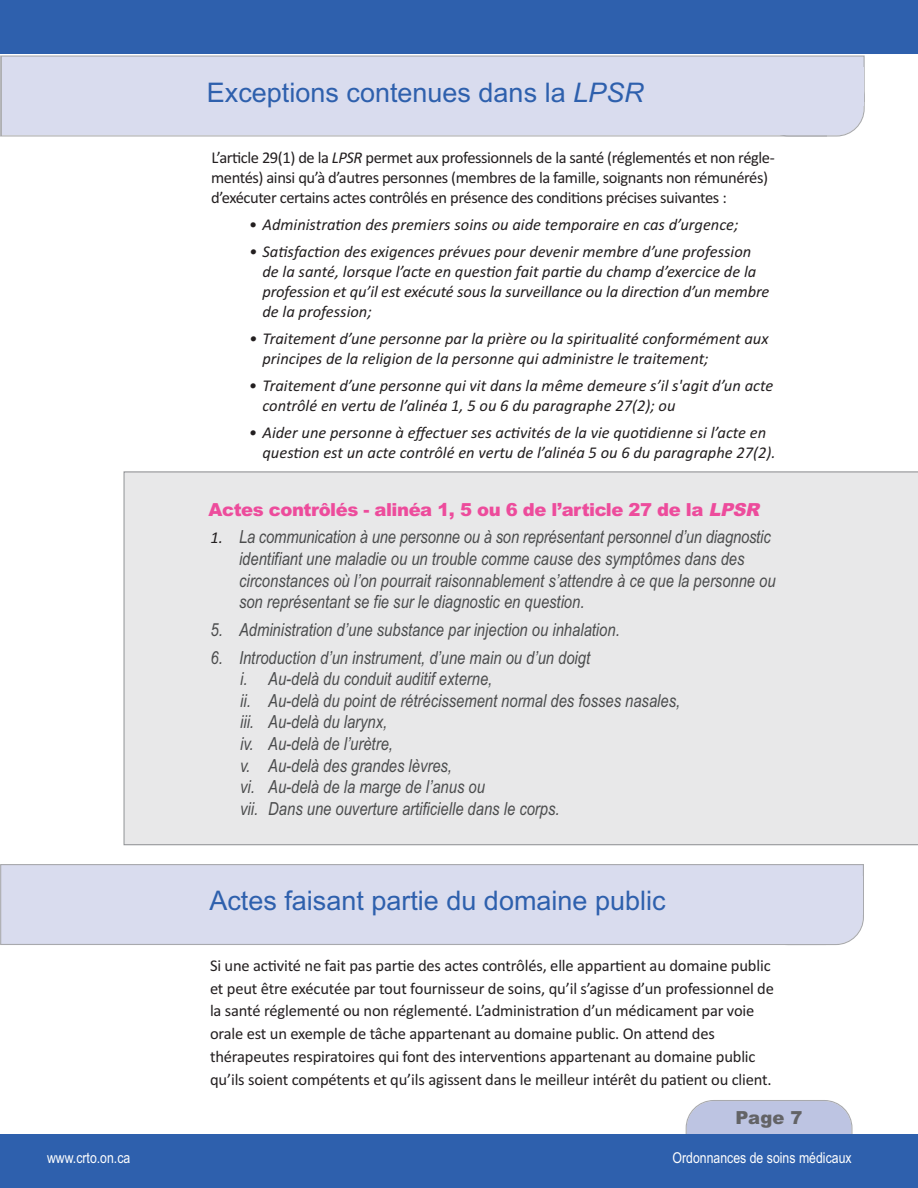
<style>
.page{position:relative;width:918px;height:1188px;background:#fff}
.page>*{position:absolute;margin:0;border:0;box-sizing:border-box;transform-origin:0 0}
.t1{font:27px "Arial";color:#2e60ad}
.t2{font:italic 18px/21.6px "Arial Narrow";color:#4b4c4d}
.t3{font:900 18px "Arial";letter-spacing:-.025em;color:#ed4c9c}
.t4{font:900 18px "Arial";color:#636366}
.t5{font:16.5px/22.8px "Calibri";letter-spacing:-.01em;color:#231f20}
.t6{font:italic 16.5px/19.8px "Calibri";color:#231f20}
.t7{font:15px "Arial Narrow";color:#fff}
.s1{font-style:italic}
.s2{font-style:normal}
.s3{font-family:"Calibri";font-size:16.5px;color:#231f20}
</style>
<div class="page">
<svg style="left:686px;top:1100px;width:167px;height:34px;background:#c0c6e1"></svg>
<div style="left:0;top:1134px;width:918px;height:54px;background:#2e60ad"></div>
<div style="left:0;top:0;width:918px;height:54px;background:#2e60ad"></div>
<div style="left:2px;top:57px;width:862px;height:78px;background:#d9dcee"></div>
<div style="left:1px;top:56px;width:864px;height:80px;border:1px solid #a8a9ad"></div>
<svg style="left:761px;top:69px;width:104px;height:68px"></svg>
<div style="left:711px;top:68px;width:127px;height:67px;background:#d9dcee"></div>
<div style="left:737px;top:68px;width:127px;height:38px;background:#d9dcee"></div>
<svg style="left:0;top:56px;width:1px;height:80px"></svg>
<div style="left:124px;top:471px;width:794px;height:374px;background:#e8e8e9"></div>
<div style="left:1px;top:865px;width:862px;height:79px;background:#d9dcee"></div>
<div style="left:0;top:864px;width:864px;height:81px;border:1px solid #a8a9ad"></div>
<svg style="left:760px;top:878px;width:104px;height:67px"></svg>
<div style="left:710px;top:876px;width:127px;height:68px;background:#d9dcee"></div>
<div style="left:736px;top:876px;width:127px;height:38px;background:#d9dcee"></div>
<h1 class="t1" style="left:207px;top:77px;width:438px">Exceptions contenues dans la <span class="s1">LPSR</span></h1>
<p class="t5" style="left:211px;top:148px;width:565px;line-height:19.8px">L’article 29(1) de la <span class="s1">LPSR</span> permet aux professionnels de la santé (réglementés et non régle&shy;mentés) ainsi qu’à d’autres personnes (membres de la famille, soignants non rémunérés) d’exécuter certains actes contrôlés en présence des conditions précises suivantes :</p>
<p class="t6" style="left:249px;top:215px;width:491px"><span class="s2">•</span> Administration des premiers soins ou aide temporaire en cas d’urgence;</p>
<p class="t6" style="left:263px;top:242px;width:508px;text-indent:-13px">• Satisfaction des exigences prévues pour devenir membre d’une profession de la santé, lorsque l’acte en question fait partie du champ d’exercice de la profession et qu’il est exécuté sous la surveillance ou la direction d’un membre de la profession;</p>
<p class="t6" style="left:262px;top:329px;width:508px;text-indent:-13px">• Traitement d’une personne par la prière ou la spiritualité conformément aux principes de la religion de la personne qui administre le traitement;</p>
<p class="t6" style="left:262px;top:376px;width:512px;text-indent:-13px">• Traitement d’une personne qui vit dans la même demeure s’il s'agit d’un acte contrôlé en vertu de l’alinéa 1, 5 ou 6 du paragraphe 27(2); ou</p>
<p class="t6" style="left:262px;top:423px;width:515px;text-indent:-13px">• Aider une personne à effectuer ses activités de la vie quotidienne si l’acte en question est un acte contrôlé en vertu de l’alinéa 5 ou 6 du paragraphe 27(2).</p>
<p class="t3" style="left:209px;top:499px;width:557px">Actes contrôlés - alinéa 1, 5 ou 6 de l’article 27 de la <span class="s1">LPSR</span></p>
<p class="t2" style="left:239px;top:526px;width:538px;text-indent:-28px"><span class="s3">1.</span> La communication à une personne ou à son représentant personnel d’un diagnostic identifiant une maladie ou un trouble comme cause des symptômes dans des circonstances où l’on pourrait raisonnablement s’attendre à ce que la personne ou son représentant se fie sur le diagnostic en question.</p>
<p class="t2" style="left:211px;top:619px;width:411px">5. Administration d’une substance par injection ou inhalation.</p>
<p class="t2" style="left:240px;top:647px;width:442px;text-indent:-30px">6. Introduction d’un instrument, d’une main ou d’un doigt<br>i. Au-delà du conduit auditif externe,<br>ii. Au-delà du point de rétrécissement normal des fosses nasales, iii. Au-delà du larynx,<br>iv. Au-delà de l’urètre,<br>v. Au-delà des grandes lèvres,<br>vi. Au-delà de la marge de l’anus ou<br>vii. Dans une ouverture artificielle dans le corps.</p>
<h1 class="t1" style="left:209px;top:885px;width:458px">Actes faisant partie du domaine public</h1>
<p class="t5" style="left:210px;top:954px;width:565px">Si une activité ne fait pas partie des actes contrôlés, elle appartient au domaine public et peut être exécutée par tout fournisseur de soins, qu’il s’agisse d’un professionnel de la santé réglementé ou non réglementé. L’administration d’un médicament par voie orale est un exemple de tâche appartenant au domaine public. On attend des thérapeutes respiratoires qui font des interventions appartenant au domaine public qu’ils soient compétents et qu’ils agissent dans le meilleur intérêt du patient ou client.</p>
<p class="t4" style="left:736px;top:1108px;width:69px">Page 7</p>
<p class="t7" style="left:47px;top:1149px;width:85px">www.crto.on.ca</p>
<p class="t7" style="left:673px;top:1149px;width:181px">Ordonnances de soins médicaux</p>
</div>
